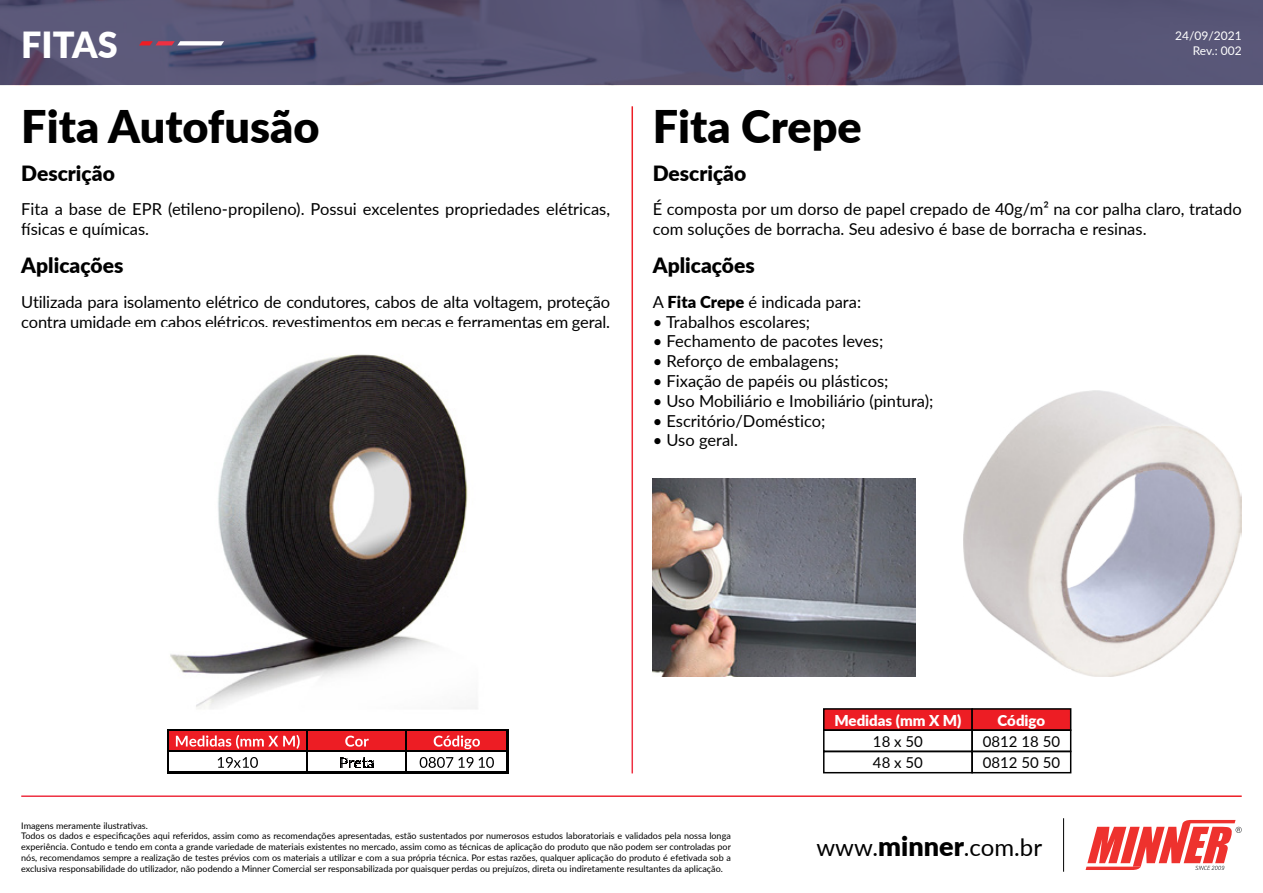
<style>
.page{position:relative;width:1263px;height:893px;background:#fff}
.page>*{position:absolute;margin:0;border:0;box-sizing:border-box;transform-origin:0 0}
.t1{font:900 45px "Lato";color:#000}
.t2{font:900 36px "Lato";color:#fff}
.t3{font:24px "Lato";color:#000}
.t4{font:900 21px "Lato";color:#000}
.t5{font:16.5px/19.8px "Lato";color:#000}
.t6{font:15px/21.3px "Lato";color:#000}
.t7{font:900 15px "Lato";color:#fff}
.t8{font:12px/14.4px "Lato";color:#fff;text-align:right}
.t9{font:9px/10.8px "Lato";color:#000}
.s1{font-weight:900}
.s2{font-weight:900;font-size:27px}
</style>
<div class="page">
<img style="left:0;top:0;width:1263px;height:85px">
<hr style="left:1063px;top:818px;width:1px;height:54px;background:#000">
<svg style="left:139px;top:41px;width:85px;height:4px"></svg>
<svg style="left:1085px;top:820px;width:157px;height:50px"></svg>
<svg style="left:420px;top:757px;width:74px;height:11px"></svg>
<svg style="left:218px;top:757px;width:40px;height:11px"></svg>
<div style="left:168px;top:731px;width:339px;height:20px;background:#ed1d24"></div>
<svg style="left:345px;top:736px;width:24px;height:11px"></svg>
<svg style="left:341px;top:757px;width:32px;height:11px"></svg>
<img style="left:167px;top:729px;width:2px;height:44px">
<img style="left:307px;top:731px;width:1px;height:41px">
<img style="left:405px;top:731px;width:2px;height:41px">
<img style="left:507px;top:731px;width:1px;height:41px">
<img style="left:168px;top:729px;width:340px;height:2px">
<img style="left:168px;top:751px;width:340px;height:1px">
<img style="left:168px;top:772px;width:340px;height:1px">
<svg style="left:434px;top:735px;width:46px;height:14px"></svg>
<svg style="left:176px;top:735px;width:124px;height:14px"></svg>
<img style="left:170px;top:354px;width:307px;height:355px">
<img style="left:653px;top:478px;width:263px;height:198px">
<img style="left:963px;top:390px;width:279px;height:286px">
<div style="left:824px;top:709px;width:148px;height:21px;background:#ed1d24"></div>
<div style="left:823px;top:708px;width:150px;height:23px;border:2px solid #000"></div>
<div style="left:823px;top:729px;width:150px;height:23px;border:2px solid #000"></div>
<div style="left:823px;top:751px;width:150px;height:22px;border:2px solid #000"></div>
<div style="left:972px;top:709px;width:99px;height:21px;background:#ed1d24"></div>
<div style="left:971px;top:708px;width:100px;height:23px;border:2px solid #000"></div>
<div style="left:971px;top:729px;width:100px;height:23px;border:2px solid #000"></div>
<div style="left:971px;top:751px;width:100px;height:22px;border:2px solid #000"></div>
<h2 class="t2" style="left:21px;top:18px;width:98px">FITAS</h2>
<h3 class="t8" style="left:1175px;top:28px;width:68px">24/09/2021<br>Rev.: 002</h3>
<h1 class="t1" style="left:21px;top:92px;width:300px">Fita Autofusão</h1>
<h3 class="t4" style="left:21px;top:157px;width:95px">Descrição</h3>
<h1 class="t1" style="left:653px;top:92px;width:211px">Fita Crepe</h1>
<h3 class="t4" style="left:653px;top:157px;width:95px">Descrição</h3>
<h3 class="t5" style="left:21px;top:199px;width:590px">Fita a base de EPR (etileno-propileno). Possui excelentes propriedades elétricas, físicas e químicas.</h3>
<h3 class="t5" style="left:653px;top:199px;width:590px">É composta por um dorso de papel crepado de 40g/m² na cor palha claro, tratado com soluções de borracha. Seu adesivo é base de borracha e resinas.</h3>
<h3 class="t4" style="left:21px;top:250px;width:104px">Aplicações</h3>
<h3 class="t4" style="left:653px;top:250px;width:104px">Aplicações</h3>
<h3 class="t5" style="left:21px;top:291px;width:590px">Utilizada para isolamento elétrico de condutores, cabos de alta voltagem, proteção contra umidade em cabos elétricos, revestimentos em peças e ferramentas em geral.</h3>
<h3 class="t5" style="left:653px;top:291px;width:210px">A <span class="s1">Fita Crepe</span> é indicada para:</h3>
<h3 class="t5" style="left:653px;top:311px;width:159px">• Trabalhos escolares;</h3>
<h3 class="t5" style="left:653px;top:331px;width:232px">• Fechamento de pacotes leves;</h3>
<h3 class="t5" style="left:653px;top:351px;width:187px">• Reforço de embalagens;</h3>
<h3 class="t5" style="left:653px;top:370px;width:237px">• Fixação de papéis ou plásticos;</h3>
<h3 class="t5" style="left:653px;top:390px;width:282px">• Uso Mobiliário e Imobiliário (pintura);</h3>
<h3 class="t5" style="left:653px;top:410px;width:174px">• Escritório/Doméstico;</h3>
<h3 class="t5" style="left:653px;top:430px;width:87px">• Uso geral.</h3>
<h3 class="t7" style="left:834px;top:709px;width:129px">Medidas (mm X M)</h3>
<h3 class="t6" style="left:873px;top:730px;width:51px">18 x 50<br>48 x 50</h3>
<h3 class="t7" style="left:997px;top:709px;width:49px">Código</h3>
<h3 class="t6" style="left:983px;top:730px;width:79px">0812 18 50<br>0812 50 50</h3>
<p class="t9" style="left:21px;top:819px;width:711px">Imagens meramente ilustrativas.<br>Todos os dados e especificações aqui referidos, assim como as recomendações apresentadas, estão sustentados por numerosos estudos laboratoriais e validados pela nossa longa experiência. Contudo e tendo em conta a grande variedade de materiais existentes no mercado, assim como as técnicas de aplicação do produto que não podem ser controladas por nós, recomendamos sempre a realização de testes prévios com os materiais a utilizar e com a sua própria técnica. Por estas razões, qualquer aplicação do produto é efetivada sob a exclusiva responsabilidade do utilizador, não podendo a Minner Comercial ser responsabilizada por quaisquer perdas ou prejuízos, direta ou indiretamente resultantes da aplicação.</p>
<h3 class="t3" style="left:816px;top:830px;width:227px">www.<span class="s2">minner</span>.com.br</h3>
</div>
